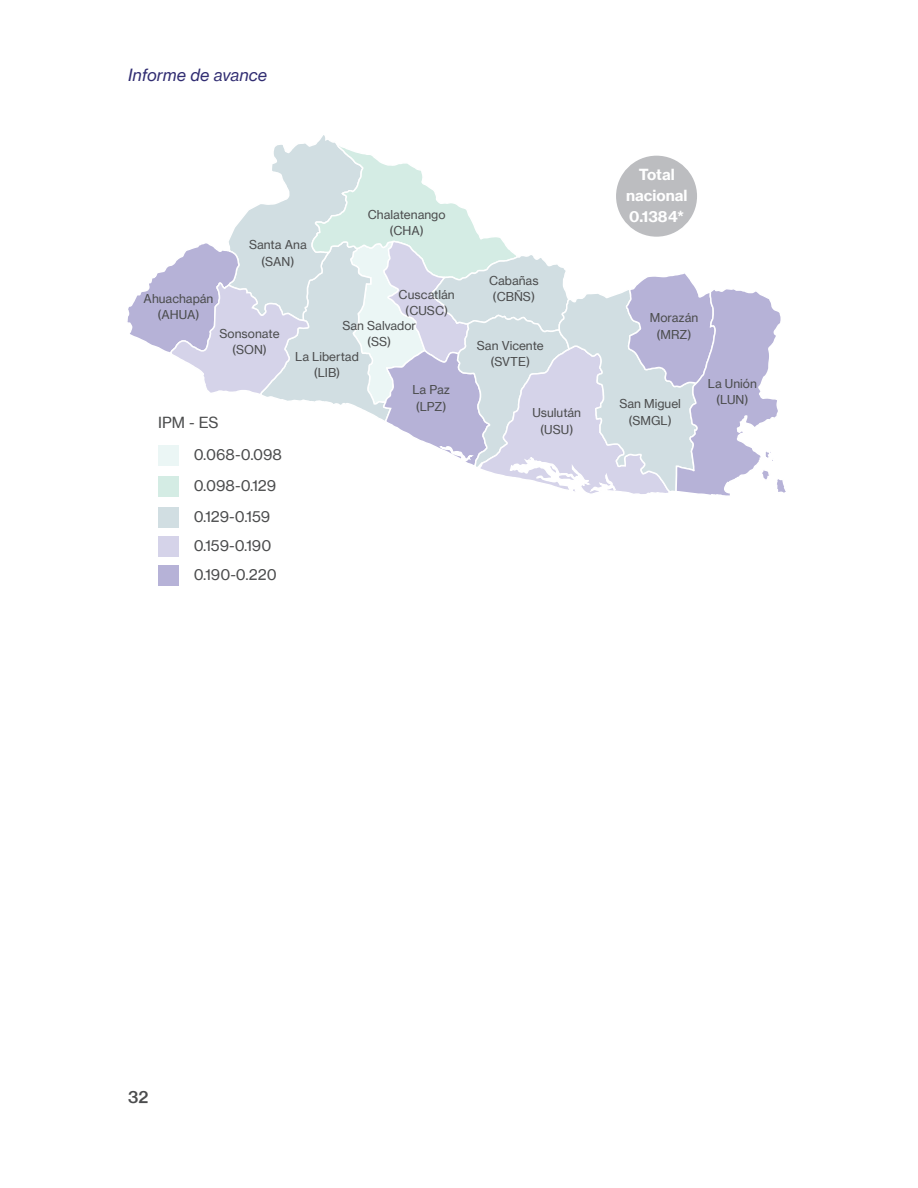
<style>
.page{position:relative;width:918px;height:1188px;background:#fff}
.page>*{position:absolute;margin:0;border:0;box-sizing:border-box;transform-origin:0 0}
.t1{font:italic 16.5px "N Haas Grotesk TX Pro";color:#312d72}
.t2{font:16.5px "N Haas Grotesk TX Pro 65 Md";color:#4b4c4d}
.t3{font:15px/31.3px "N Haas Grotesk TX Pro";color:#4b4c4d}
.t4{font:700 15px/21px "N Haas Grotesk TX Pro";color:#fff;text-align:center}
.t5{font:12px/16.5px "N Haas Grotesk TX Pro";color:#4b4c4d;text-align:center}
</style>
<div class="page">
<svg style="left:127px;top:135px;width:659px;height:373px"></svg>
<div style="left:616px;top:156px;width:81px;height:81px;background:#bcbdc0;border-radius:50%"></div>
<div style="left:158px;top:445px;width:21px;height:20px;background:#ebf6f5"></div>
<div style="left:158px;top:476px;width:21px;height:20px;background:#d4ece4"></div>
<div style="left:158px;top:508px;width:21px;height:20px;background:#d1dee2"></div>
<div style="left:158px;top:537px;width:21px;height:20px;background:#d5d3e9"></div>
<div style="left:158px;top:565px;width:21px;height:21px;background:#b6b2d7"></div>
<h1 class="t1" style="left:128px;top:65px;width:141px">Informe de avance</h1>
<p class="t5" style="left:249px;top:237px;width:59px">Santa Ana (SAN)</p>
<p class="t5" style="left:368px;top:206px;width:79px">Chalatenango (CHA)</p>
<p class="t5" style="left:144px;top:290px;width:71px">Ahuachapán (AHUA)</p>
<p class="t5" style="left:219px;top:325px;width:62px">Sonsonate (SON)</p>
<p class="t3" style="left:194px;top:407px;width:90px;text-indent:-35px">IPM - ES<br>0.068-0.098<br>0.098-0.129<br>0.129-0.159</p>
<p class="t3" style="left:194px;top:531px;width:85px;line-height:28.8px">0.159-0.190<br>0.190-0.220</p>
<p class="t5" style="left:399px;top:286px;width:58px">Cuscatlán (CUSC)</p>
<p class="t5" style="left:342px;top:317px;width:75px">San Salvador (SS)</p>
<p class="t5" style="left:295px;top:348px;width:65px">La Libertad (LIB)</p>
<p class="t5" style="left:412px;top:382px;width:39px;text-align:left">La Paz (LPZ)</p>
<p class="t4" style="left:626px;top:164px;width:63px">Total nacional<br>0.1384*</p>
<p class="t5" style="left:489px;top:272px;width:51px;text-align:left">Cabañas (CBÑS)</p>
<p class="t5" style="left:477px;top:337px;width:68px">San Vicente (SVTE)</p>
<p class="t5" style="left:650px;top:309px;width:50px">Morazán (MRZ)</p>
<p class="t5" style="left:532px;top:405px;width:50px">Usulután (USU)</p>
<p class="t5" style="left:619px;top:396px;width:63px">San Miguel (SMGL)</p>
<p class="t5" style="left:708px;top:375px;width:51px">La Unión (LUN)</p>
<h1 class="t2" style="left:128px;top:1086px;width:22px">32</h1>
</div>
